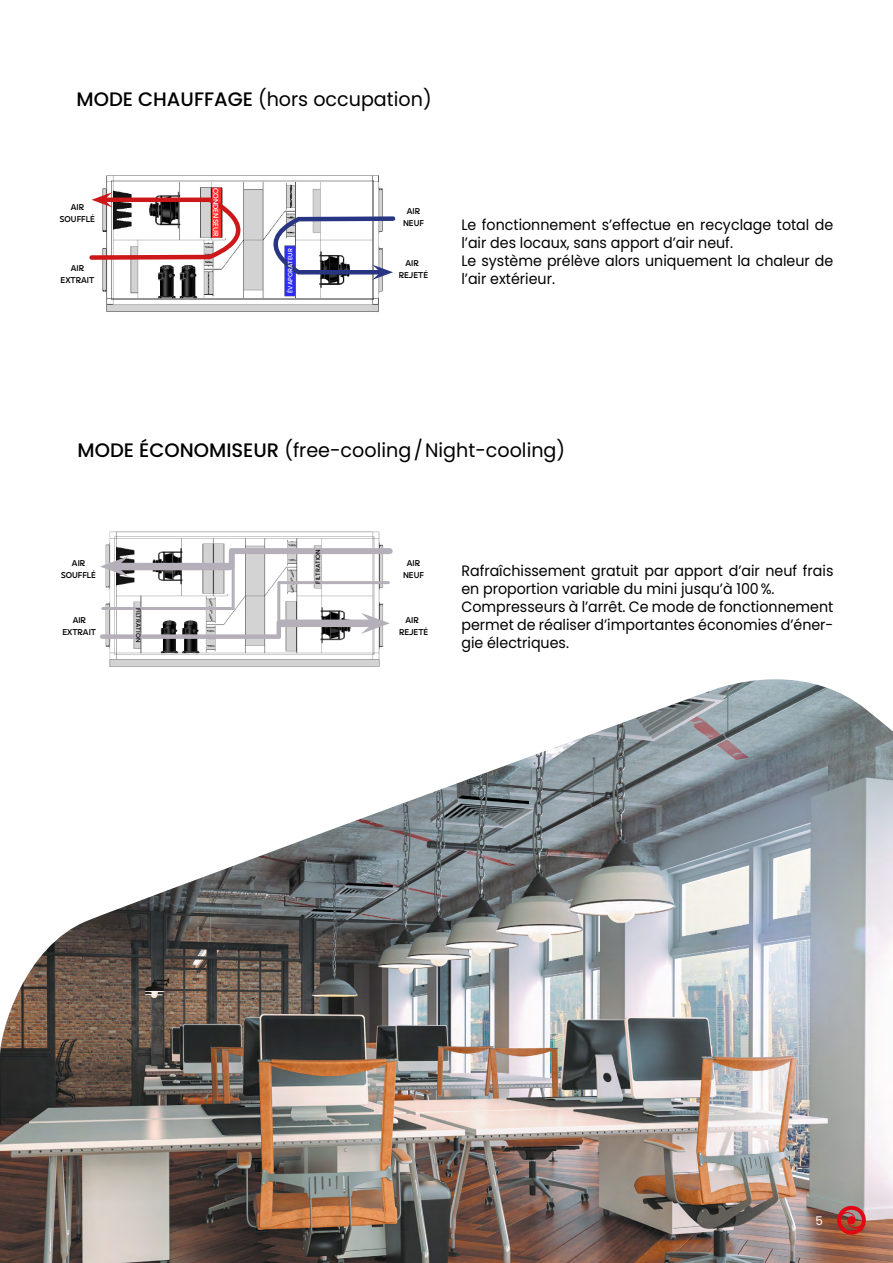
<style>
.page{position:relative;width:893px;height:1263px;background:#fff}
.page>*{position:absolute;margin:0;border:0;box-sizing:border-box;transform-origin:0 0}
.t1{font:19.5px "Poppins";color:#000}
.t2{font:15px/18px "Poppins";color:#000;scale:.95 1}
.t3{font:12px "Poppins";color:#fff}
.t4{font:600 8.4px/12px "DX Rigraf";color:#000;text-align:center}
.t5{font:500 7.35px "Poppins";color:#fff}
.t6{font:500 6.3px "Poppins";color:#000}
.t7{font:500 6.3px "Poppins";color:#fff}
.s1{font-weight:500}
</style>
<div class="page">
<img style="left:102px;top:175px;width:281px;height:137px">
<img style="left:100px;top:531px;width:293px;height:136px">
<img style="left:0;top:679px;width:893px;height:584px">
<svg style="left:837px;top:1206px;width:29px;height:28px"></svg>
<svg style="left:89px;top:192px;width:307px;height:88px"></svg>
<div style="left:102px;top:634px;width:177px;height:5px;background:#b5afb9"></div>
<hr style="left:280px;top:581px;width:108px;height:3px;background:#b5afb9">
<hr style="left:277px;top:583px;width:3px;height:38px;background:#b5afb9">
<div style="left:281px;top:619px;width:92px;height:8px;background:#b5afb9"></div>
<svg style="left:361px;top:613px;width:29px;height:21px"></svg>
<hr style="left:277px;top:622px;width:4px;height:15px;background:#b5afb9">
<div style="left:117px;top:563px;width:112px;height:7px;background:#b5afb9"></div>
<svg style="left:100px;top:556px;width:29px;height:21px"></svg>
<hr style="left:103px;top:607px;width:130px;height:3px;background:#b5afb9">
<hr style="left:232px;top:567px;width:3px;height:41px;background:#b5afb9">
<div style="left:232px;top:548px;width:158px;height:6px;background:#b5afb9"></div>
<div style="left:229px;top:551px;width:6px;height:16px;background:#b5afb9"></div>
<h1 class="t1" style="left:77px;top:87px;width:357px"><span class="s1">MODE CHAUFFAGE</span> (hors occupation)</h1>
<p class="t5" style="left:220px;top:188px;width:51px;rotate:90deg">condenseur</p>
<p class="t4" style="left:60px;top:201px;width:36px">AIR<br>SOUFFLÉ</p>
<p class="t4" style="left:403px;top:205px;width:22px">AIR<br>NEUF</p>
<p class="t4" style="left:61px;top:261px;width:35px">AIR<br>EXTRAIT</p>
<p class="t7" style="left:287px;top:293px;width:46px;rotate:-90deg">évaporateur</p>
<p class="t4" style="left:399px;top:257px;width:31px">AIR<br>REJETÉ</p>
<p class="t2" style="left:461px;top:216px;width:393px">Le fonctionnement s’effectue en recyclage total de l’air des locaux, sans apport d’air neuf.<br>Le système prélève alors uniquement la chaleur de l’air extérieur.</p>
<h1 class="t1" style="left:78px;top:439px;width:489px"><span class="s1">MODE ÉCONOMISEUR</span> (free-cooling/Night-cooling)</h1>
<p class="t6" style="left:314px;top:583px;width:36px;rotate:-90deg">filtration</p>
<p class="t4" style="left:61px;top:557px;width:36px">AIR<br>SOUFFLÉ</p>
<p class="t4" style="left:403px;top:557px;width:22px">AIR<br>NEUF</p>
<p class="t4" style="left:62px;top:614px;width:35px">AIR<br>EXTRAIT</p>
<p class="t6" style="left:142px;top:608px;width:36px;rotate:90deg">filtration</p>
<p class="t4" style="left:399px;top:614px;width:31px">AIR<br>REJETÉ</p>
<p class="t2" style="left:461px;top:561px;width:393px">Rafraîchissement gratuit par apport d’air neuf frais en proportion variable du mini jusqu’à 100%.<br>Compresseurs à l’arrêt. Ce mode de fonctionnement permet de réaliser d’importantes économies d’éner&shy;gie électriques.</p>
<p class="t3" style="left:815px;top:1213px;width:9px">5</p>
</div>
